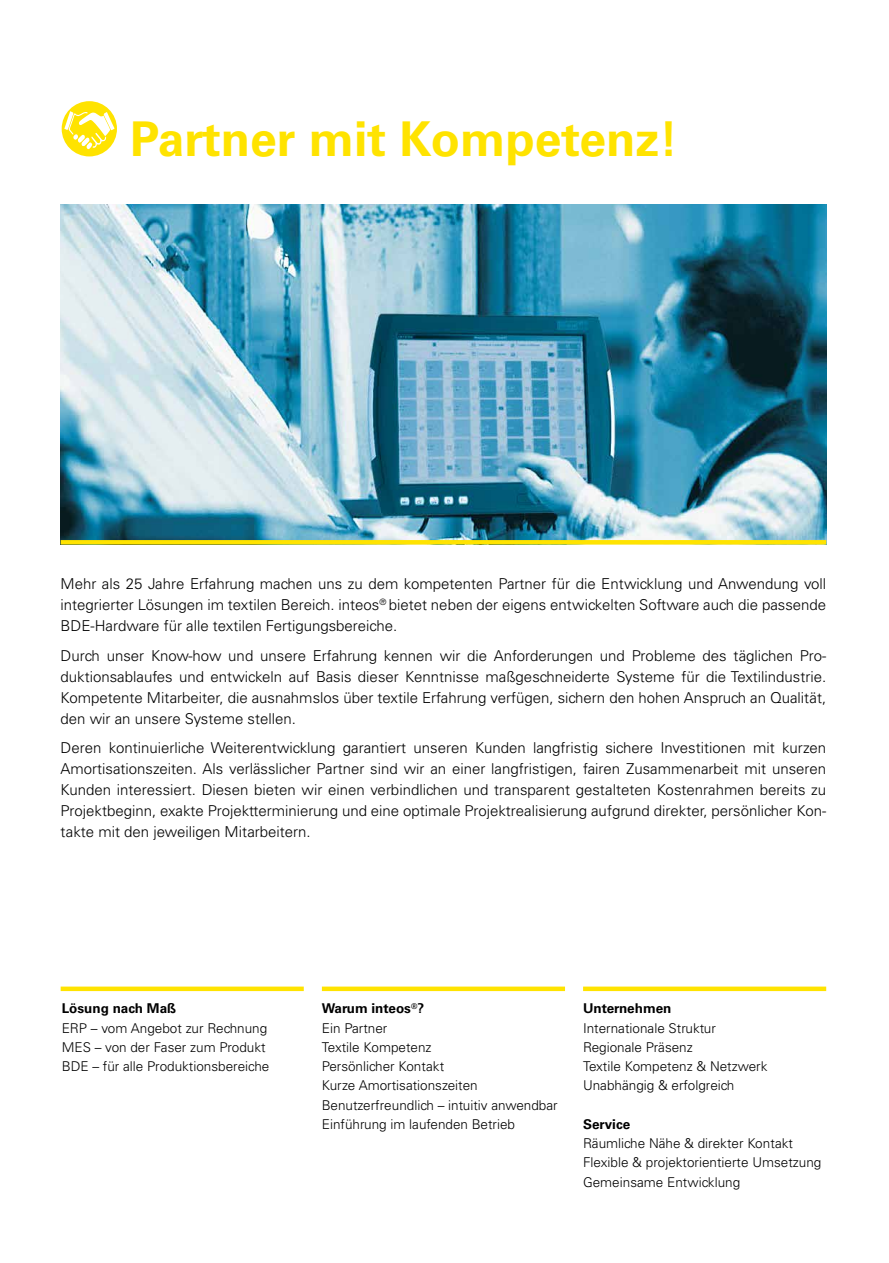
<style>
.page{position:relative;width:889px;height:1263px;background:#fff}
.page>*{position:absolute;margin:0;border:0;box-sizing:border-box;transform-origin:0 0}
.t1{font:700 48px "Univers LT Std";color:#ffe300}
.t2{font:300 15px/21px "Univers LT Std";color:#000;text-align:justify}
.t3{font:300 13.5px/19.2px "Univers LT Std";color:#000}
.t4{font:700 13.5px "Univers LT Std";color:#000}
.s1{font-weight:700}
</style>
<div class="page">
<img style="left:61px;top:204px;width:765px;height:336px">
<div style="left:61px;top:986px;width:243px;height:5px;background:#ffe300"></div>
<div style="left:322px;top:986px;width:243px;height:5px;background:#ffe300"></div>
<div style="left:583px;top:986px;width:243px;height:5px;background:#ffe300"></div>
<div style="left:61px;top:540px;width:765px;height:5px;background:#ffe300"></div>
<div style="left:62px;top:101px;width:55px;height:55px;background:#ffe300;border-radius:50%"></div>
<svg style="left:64px;top:111px;width:50px;height:38px"></svg>
<h1 class="t1" style="left:130px;top:111px;width:549px">Partner mit Kompetenz!</h1>
<p class="t2" style="left:61px;top:573px;width:767px">Mehr als 25 Jahre Erfahrung machen uns zu dem kompetenten Partner für die Entwicklung und Anwendung voll integrierter Lösungen im textilen Bereich. inteos<sup>®</sup> bietet neben der eigens entwickelten Software auch die passende BDE-Hardware für alle textilen Fertigungsbereiche.</p>
<p class="t2" style="left:61px;top:645px;width:767px">Durch unser Know-how und unsere Erfahrung kennen wir die Anforderungen und Probleme des täglichen Pro&shy;duktionsablaufes und entwickeln auf Basis dieser Kenntnisse maßgeschneiderte Systeme für die Textilindustrie.<br>Kompetente Mitarbeiter, die ausnahmslos über textile Erfahrung verfügen, sichern den hohen Anspruch an Qualität, den wir an unsere Systeme stellen.</p>
<p class="t2" style="left:61px;top:737px;width:767px">Deren kontinuierliche Weiterentwicklung garantiert unseren Kunden langfristig sichere Investitionen mit kurzen Amortisationszeiten. Als verlässlicher Partner sind wir an einer langfristigen, fairen Zusammenarbeit mit unseren Kunden interessiert. Diesen bieten wir einen verbindlichen und transparent gestalteten Kostenrahmen bereits zu Projektbeginn, exakte Projektterminierung und eine optimale Projektrealisierung aufgrund direkter, persönlicher Kon&shy;takte mit den jeweiligen Mitarbeitern.</p>
<p class="t4" style="left:62px;top:1001px;width:116px">Lösung nach Maß</p>
<p class="t3" style="left:62px;top:1018px;width:209px">ERP – vom Angebot zur Rechnung<br>MES – von der Faser zum Produkt<br>BDE – für alle Produktionsbereiche</p>
<p class="t3" style="left:322px;top:999px;width:237px"><span class="s1">Warum inteos</span><sup>®</sup><span class="s1">?<br></span>Ein Partner<br>Textile Kompetenz<br>Persönlicher Kontakt<br>Kurze Amortisationszeiten<br>Benutzerfreundlich – intuitiv anwendbar<br>Einführung im laufenden Betrieb</p>
<p class="t4" style="left:583px;top:1001px;width:90px">Unternehmen</p>
<p class="t3" style="left:583px;top:1018px;width:186px">Internationale Struktur<br>Regionale Präsenz<br>Textile Kompetenz &amp; Netzwerk<br>Unabhängig &amp; erfolgreich</p>
<p class="t4" style="left:583px;top:1116px;width:49px">Service</p>
<p class="t3" style="left:583px;top:1134px;width:240px">Räumliche Nähe &amp; direkter Kontakt<br>Flexible &amp; projektorientierte Umsetzung<br>Gemeinsame Entwicklung</p>
</div>
